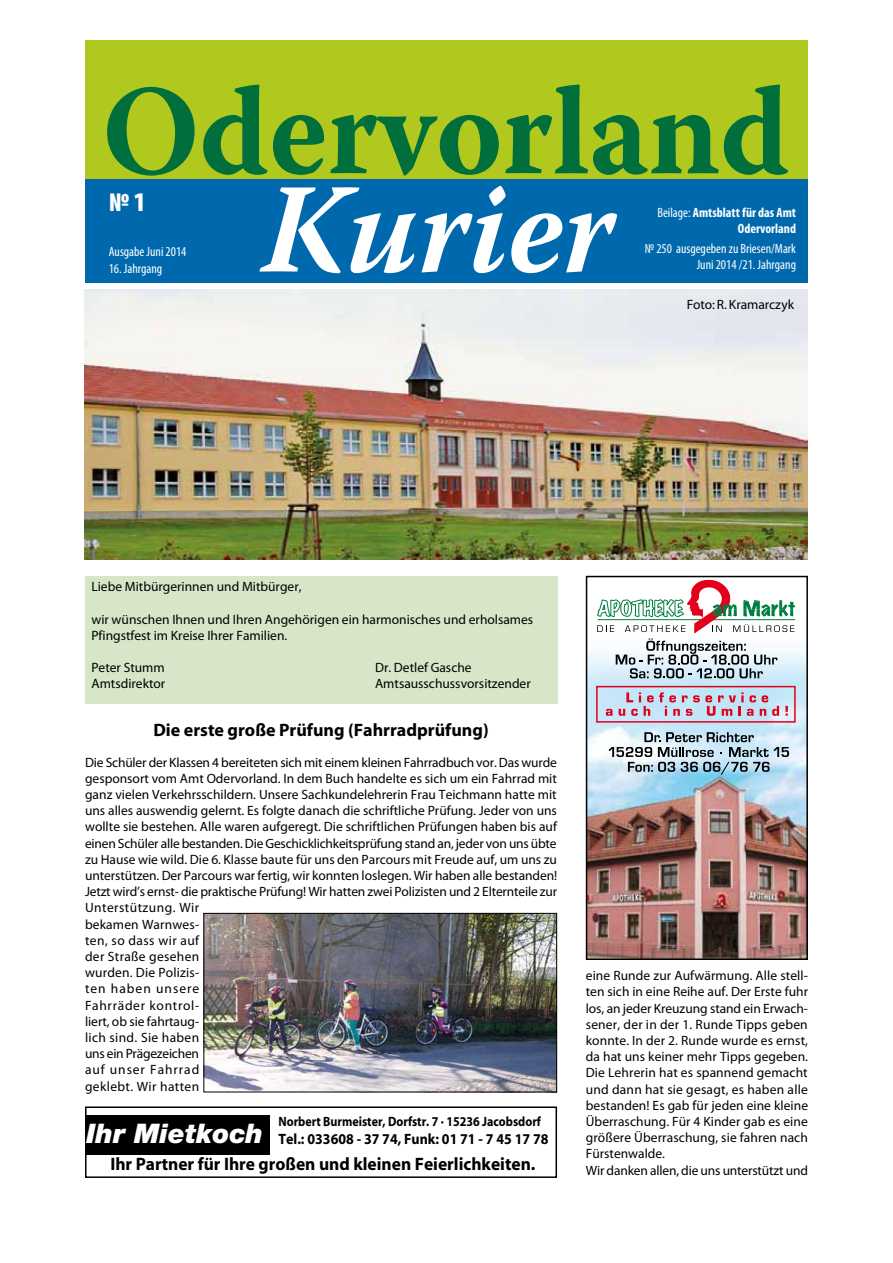
<style>
.page{position:relative;width:893px;height:1263px;background:#fff}
.page>*{position:absolute;margin:0;border:0;box-sizing:border-box;transform-origin:0 0}
.t1{font:italic 900 27px "Helvetica Neue";color:#fff}
.t2{font:900 condensed 27px "Myriad Pro";color:#fff}
.t3{font:700 18px "Myriad";color:#000}
.Zeitung_OK{font:700 18px "Myriad Pro";color:#000}
.t4{font:700 15px "Myriad";color:#000;scale:.93 1}
.Zeitung_OK-2{font:13.5px/16.2px "Myriad Pro";color:#000}
.t5{font:condensed 13.5px "Myriad Pro";color:#fff}
.t6{font:700 13.5px "Myriad";color:#000;scale:.89 1}
.t7{font:700 condensed 13.5px/16.2px "Myriad Pro";color:#fff;text-align:right}
.t8{font:13.5px "Myriad";color:#000}
.s1{font-weight:400}
</style>
<div class="page">
<div style="left:85px;top:576px;width:472px;height:127px;background:#d7e6c9"></div>
<div style="left:85px;top:178px;width:723px;height:105px;background:#0069ae"></div>
<div style="left:85px;top:40px;width:722px;height:138px;background:#b1c91f"></div>
<svg style="left:107px;top:85px;width:681px;height:91px"></svg>
<svg style="left:259px;top:186px;width:358px;height:87px"></svg>
<img style="left:85px;top:290px;width:723px;height:269px">
<img style="left:589px;top:650px;width:216px;height:307px">
<div style="left:586px;top:576px;width:222px;height:384px;border:2px solid #000"></div>
<svg style="left:609px;top:732px;width:180px;height:43px"></svg>
<svg style="left:606px;top:709px;width:6px;height:7px"></svg>
<svg style="left:785px;top:706px;width:3px;height:10px"></svg>
<svg style="left:619px;top:692px;width:160px;height:24px"></svg>
<svg style="left:597px;top:580px;width:198px;height:98px"></svg>
<div style="left:596px;top:686px;width:200px;height:37px;border:2px solid #e2001a"></div>
<div style="left:85px;top:1106px;width:472px;height:72px;background:#fff;border:2px solid #000"></div>
<div style="left:85px;top:1115px;width:184px;height:39px;background:#000"></div>
<img style="left:205px;top:915px;width:350px;height:175px">
<div style="left:203px;top:913px;width:354px;height:179px;border:1px solid #000"></div>
<p class="t2" style="left:109px;top:187px;width:39px">№ 1</p>
<p class="t5" style="left:109px;top:244px;width:79px">Ausgabe Juni 2014</p>
<p class="t5" style="left:109px;top:260px;width:55px">16. Jahrgang</p>
<p class="t7" style="left:657px;top:204px;width:140px"><span class="s1">Beilage:</span> Amtsblatt für das Amt<br>Odervorland</p>
<p class="t5" style="left:645px;top:240px;width:153px">№ 250 ausgegeben zu Briesen/Mark</p>
<p class="t5" style="left:697px;top:256px;width:101px">Juni 2014 /21. Jahrgang</p>
<p class="t8" style="left:687px;top:297px;width:109px">Foto: R. Kramarczyk</p>
<p class="Zeitung_OK-2" style="left:91px;top:578px;width:212px">Liebe Mitbürgerinnen und Mitbürger,</p>
<p class="Zeitung_OK-2" style="left:91px;top:611px;width:443px">wir wünschen Ihnen und Ihren Angehörigen ein harmonisches und erholsames</p>
<p class="Zeitung_OK-2" style="left:91px;top:627px;width:197px">Pfingstfest im Kreise Ihrer Familien.</p>
<p class="Zeitung_OK-2" style="left:91px;top:659px;width:75px">Peter Stumm</p>
<p class="Zeitung_OK-2" style="left:375px;top:659px;width:98px">Dr. Detlef Gasche</p>
<p class="Zeitung_OK-2" style="left:91px;top:676px;width:75px">Amtsdirektor</p>
<p class="Zeitung_OK-2" style="left:375px;top:676px;width:157px">Amtsausschussvorsitzender</p>
<p class="Zeitung_OK" style="left:153px;top:719px;width:337px">Die erste große Prüfung (Fahrradprüfung)</p>
<p class="Zeitung_OK-2" style="left:85px;top:754px;width:474px">Die Schüler der Klassen 4 bereiteten sich mit einem kleinen Fahrradbuch vor. Das wurde gesponsort vom Amt Odervorland. In dem Buch handelte es sich um ein Fahrrad mit ganz vielen Verkehrsschildern. Unsere Sachkundelehrerin Frau Teichmann hatte mit uns alles auswendig gelernt. Es folgte danach die schriftliche Prüfung. Jeder von uns wollte sie bestehen. Alle waren aufgeregt. Die schriftlichen Prüfungen haben bis auf einen Schüler alle bestanden. Die Geschicklichkeitsprüfung stand an, jeder von uns übte zu Hause wie wild. Die 6. Klasse baute für uns den Parcours mit Freude auf, um uns zu unterstützen. Der Parcours war fertig, wir konnten loslegen. Wir haben alle bestanden!<br>Jetzt wird’s ernst- die praktische Prüfung! Wir hatten zwei Polizisten und 2 Elternteile zur Unterstützung. Wir<br>bekamen Warnwes-<br>ten, so dass wir auf<br>der Straße gesehen<br>wurden. Die Polizis-<br>ten haben unsere<br>Fahrräder kontrol-<br>liert, ob sie fahrtaug-<br>lich sind. Sie haben<br>uns ein Prägezeichen<br>auf unser Fahrrad<br>geklebt. Wir hatten</p>
<p class="t1" style="left:87px;top:1116px;width:178px">Ihr Mietkoch</p>
<p class="t6" style="left:279px;top:1114px;width:296px">Norbert Burmeister, Dorfstr. 7 · 15236 Jacobsdorf</p>
<p class="t4" style="left:279px;top:1131px;width:292px">Tel.: 033608 - 37 74, Funk: 01 71 - 7 45 17 78</p>
<p class="t3" style="left:110px;top:1154px;width:427px">Ihr Partner für Ihre großen und kleinen Feierlichkeiten.</p>
<p class="Zeitung_OK-2" style="left:586px;top:967px;width:224px;text-align:justify">eine Runde zur Aufwärmung. Alle stell&shy;ten sich in eine Reihe auf. Der Erste fuhr los, an jeder Kreuzung stand ein Erwach&shy;sener, der in der 1. Runde Tipps geben konnte. In der 2. Runde wurde es ernst, da hat uns keiner mehr Tipps gegeben.<br>Die Lehrerin hat es spannend gemacht und dann hat sie gesagt, es haben alle bestanden! Es gab für jeden eine kleine Überraschung. Für 4 Kinder gab es eine größere Überraschung, sie fahren nach Fürstenwalde.</p>
<p class="Zeitung_OK-2" style="left:586px;top:1162px;width:224px">Wir danken allen, die uns unterstützt und</p>
</div>
